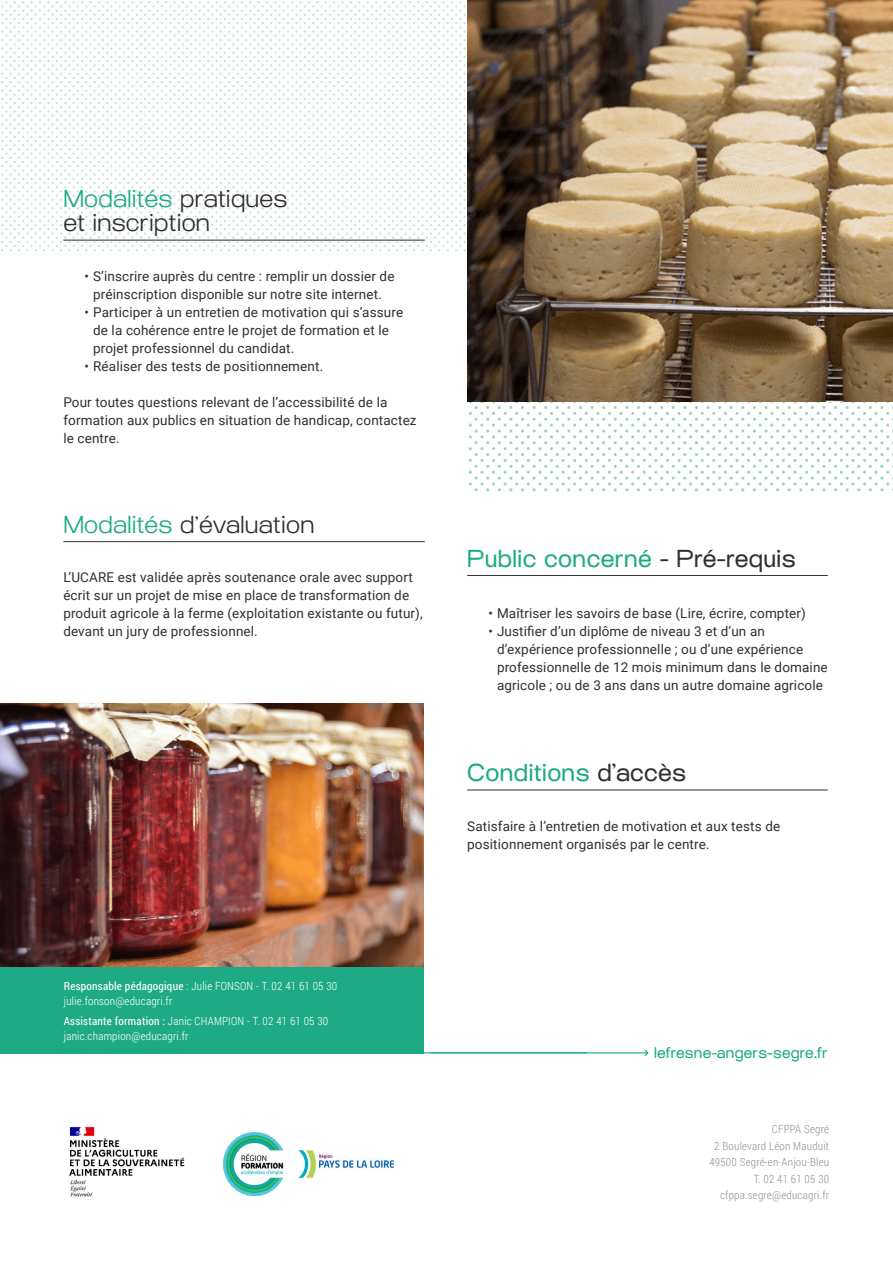
<style>
.page{position:relative;width:893px;height:1263px;background:#fff}
.page>*{position:absolute;margin:0;border:0;box-sizing:border-box;transform-origin:0 0}
.t1{font:300 24px/24px "Osmose";letter-spacing:.01em;color:#312f30}
.t2{font:24px "Osmose";letter-spacing:.01em;color:#1daa85}
.t3{font:15px "Osmose";letter-spacing:.01em;color:#1daa85}
.t4{font:13.5px/18px "Roboto";letter-spacing:.01em;color:#312f30}
.t5{font:300 11.25px/15px "Roboto Condensed";letter-spacing:.02em;color:#fff}
.t6{font:300 11.25px/16.5px "Roboto Condensed";letter-spacing:.02em;color:#939598;text-align:right}
.s1{color:#1daa85}
.s2{color:#312f30}
.s3{font-weight:400}
</style>
<div class="page">
<img style="left:0;top:703px;width:424px;height:264px">
<img style="left:469px;top:401px;width:424px;height:91px">
<div style="left:0;top:967px;width:424px;height:86px;background:#1daa85"></div>
<img style="left:1px;top:1px;width:465px;height:251px">
<hr style="left:63px;top:240px;width:362px;height:1px;background:#312f30">
<hr style="left:63px;top:541px;width:362px;height:1px;background:#312f30">
<img style="left:467px;top:0;width:426px;height:401px">
<hr style="left:467px;top:575px;width:361px;height:1px;background:#312f30">
<hr style="left:467px;top:790px;width:361px;height:1px;background:#312f30">
<hr style="left:431px;top:1052px;width:217px;height:1px;background:#1daa85">
<svg style="left:643px;top:1049px;width:6px;height:8px"></svg>
<hr style="left:370px;top:1052px;width:217px;height:1px;background:#1daa85">
<img style="left:223px;top:1133px;width:170px;height:63px">
<img style="left:69px;top:1126px;width:116px;height:71px">
<p class="t1" style="left:63px;top:190px;width:225px"><span class="s1">Modalités</span> pratiques et inscription</p>
<p class="t4" style="left:85px;top:266px;width:311px">• S’inscrire auprès du centre : remplir un dossier de</p>
<p class="t4" style="left:93px;top:284px;width:290px">préinscription disponible sur notre site internet.</p>
<p class="t4" style="left:85px;top:302px;width:320px">• Participer à un entretien de motivation qui s’assure</p>
<p class="t4" style="left:93px;top:320px;width:297px">de la cohérence entre le projet de formation et le projet professionnel du candidat.</p>
<p class="t4" style="left:85px;top:356px;width:240px">• Réaliser des tests de positionnement.</p>
<p class="t4" style="left:63px;top:392px;width:355px">Pour toutes questions relevant de l’accessibilité de la formation aux publics en situation de handicap, contactez le centre.</p>
<p class="t1" style="left:63px;top:515px;width:252px"><span class="s1">Modalités</span> d’évaluation</p>
<p class="t4" style="left:63px;top:568px;width:361px">L’UCARE est validée après soutenance orale avec support écrit sur un projet de mise en place de transformation de produit agricole à la ferme (exploitation existante ou futur),</p>
<p class="t4" style="left:63px;top:622px;width:196px">devant un jury de professionnel.</p>
<p class="t2" style="left:467px;top:544px;width:330px">Public concerné <span class="s2">- Pré-requis</span></p>
<p class="t4" style="left:488px;top:603px;width:319px">• Maîtriser les savoirs de base (Lire, écrire, compter)</p>
<p class="t4" style="left:497px;top:621px;width:332px;text-indent:-9px">• Justifier d’un diplôme de niveau 3 et d’un an d’expérience professionnelle ; ou d’une expérience professionnelle de 12 mois minimum dans le domaine</p>
<p class="t4" style="left:497px;top:675px;width:327px">agricole ; ou de 3 ans dans un autre domaine agricole</p>
<p class="t2" style="left:467px;top:759px;width:220px">Conditions <span class="s2">d’accès</span></p>
<p class="t4" style="left:467px;top:816px;width:315px">Satisfaire à l’entretien de motivation et aux tests de positionnement organisés par le centre.</p>
<p class="t5" style="left:64px;top:978px;width:275px"><span class="s3">Responsable pédagogique</span> : Julie FONSON - T. 02 41 61 05 30 julie.fonson@educagri.fr</p>
<p class="t5" style="left:64px;top:1013px;width:266px"><span class="s3">Assistante formation :</span> Janic CHAMPION - T. 02 41 61 05 30 janic.champion@educagri.fr</p>
<p class="t3" style="left:654px;top:1044px;width:175px">lefresne-angers-segre.fr</p>
<p class="t6" style="left:772px;top:1120px;width:59px">CFPPA Segré</p>
<p class="t6" style="left:714px;top:1137px;width:116px">2 Boulevard Léon Mauduit</p>
<p class="t6" style="left:709px;top:1153px;width:121px">49500 Segré-en-Anjou-Bleu</p>
<p class="t6" style="left:720px;top:1170px;width:111px">T. 02 41 61 05 30 cfppa.segre@educagri.fr</p>
</div>
